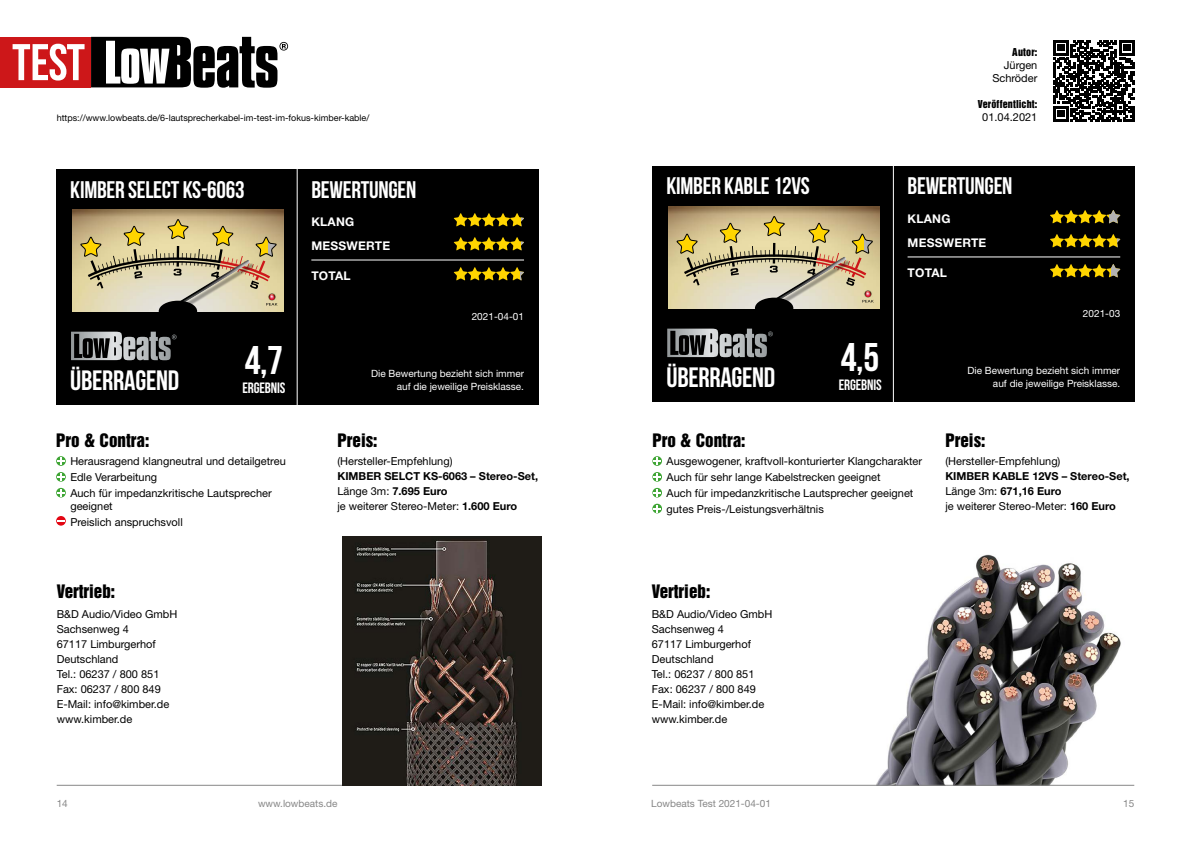
<style>
.page{position:relative;width:1191px;height:842px;background:#fff}
.page>*{position:absolute;margin:0;border:0;box-sizing:border-box;transform-origin:0 0}
.H1_Bewertung_sehr_gu{font:700 40px "Bebas Neue";color:#fff}
.H1_Bewertung_sehr_gu-2{font:700 28px "Bebas Neue";letter-spacing:-.01em;color:#fff}
.t1{font:700 24px "Bebas Neue";letter-spacing:-.01em;color:#fff}
.H3_Inserat_17_19_5{font:17px "Helvetica Inserat LT Std";color:#000}
.Fließtext_11_13_Bloc{font:17px "Helvetica Inserat LT Std";color:#000}
.Ergebinis{font:700 15px "Bebas Neue";letter-spacing:-.01em;color:#fff}
.KLANG{font:700 12px "Helvetica Neue LT Std";letter-spacing:.02em;color:#fff}
.TOTAL{font:700 12px "Helvetica Neue LT Std";letter-spacing:.02em;color:#fff}
.Adresse{font:11px "Helvetica Neue LT Std";color:#000}
.Pro___Contra_Text{font:11px/13px "Helvetica Neue LT Std";color:#000;text-align:right}
.Adresse-2{font:700 11px/15px "Helvetica Neue LT Std";color:#000}
.Erklärung_rechts{font:10px/13px "Helvetica Neue LT Std";color:#fff;text-align:right}
.t2{font:10px "Helvetica Neue LT Std";color:#878787}
.t3{font:10px "Helvetica Inserat LT Std";letter-spacing:.015em;color:#000}
.t4{font:9px "Helvetica Neue LT Std";color:#000}
.s1{font-weight:400}
.s2{font-weight:700}
</style>
<div class="page">
<img style="left:876px;top:554px;width:258px;height:231px">
<hr style="left:57px;top:785px;width:482px;height:1px;background:#878787">
<hr style="left:652px;top:785px;width:482px;height:1px;background:#878787">
<div style="left:0;top:37px;width:91px;height:50px;background:#cd1719"></div>
<svg style="left:91px;top:37px;width:197px;height:51px"></svg>
<svg style="left:13px;top:44px;width:72px;height:37px"></svg>
<svg style="left:1053px;top:40px;width:81px;height:82px"></svg>
<svg style="left:652px;top:456px;width:10px;height:10px"></svg>
<svg style="left:653px;top:457px;width:7px;height:7px"></svg>
<svg style="left:652px;top:472px;width:10px;height:10px"></svg>
<svg style="left:653px;top:473px;width:7px;height:7px"></svg>
<svg style="left:652px;top:488px;width:10px;height:9px"></svg>
<svg style="left:653px;top:489px;width:7px;height:7px"></svg>
<svg style="left:652px;top:504px;width:10px;height:9px"></svg>
<svg style="left:653px;top:505px;width:7px;height:7px"></svg>
<svg style="left:56px;top:456px;width:10px;height:10px"></svg>
<svg style="left:57px;top:457px;width:7px;height:7px"></svg>
<svg style="left:56px;top:472px;width:10px;height:10px"></svg>
<svg style="left:57px;top:473px;width:7px;height:7px"></svg>
<svg style="left:56px;top:488px;width:10px;height:9px"></svg>
<svg style="left:57px;top:489px;width:7px;height:7px"></svg>
<svg style="left:56px;top:516px;width:10px;height:10px"></svg>
<svg style="left:57px;top:520px;width:7px;height:2px"></svg>
<img style="left:342px;top:537px;width:199px;height:248px">
<div style="left:652px;top:166px;width:482px;height:235px;background:#000"></div>
<svg style="left:667px;top:329px;width:106px;height:28px"></svg>
<hr style="left:907px;top:256px;width:213px;height:1px;background:#fff">
<svg style="left:1050px;top:210px;width:70px;height:13px"></svg>
<svg style="left:1050px;top:234px;width:70px;height:13px"></svg>
<svg style="left:1050px;top:264px;width:61px;height:13px"></svg>
<svg style="left:1111px;top:264px;width:9px;height:13px"></svg>
<hr style="left:893px;top:164px;width:1px;height:245px;background:#fff">
<img style="left:668px;top:207px;width:212px;height:101px">
<div style="left:770px;top:260px;width:79px;height:51px;background:#000;opacity:.32"></div>
<div style="left:755px;top:298px;width:38px;height:21px;background:#000;border-radius:50%"></div>
<svg style="left:676px;top:215px;width:197px;height:93px;background:#c7b98f"></svg>
<div style="left:56px;top:169px;width:482px;height:235px;background:#000"></div>
<svg style="left:71px;top:332px;width:106px;height:28px"></svg>
<hr style="left:311px;top:259px;width:213px;height:1px;background:#fff">
<svg style="left:453px;top:213px;width:71px;height:13px"></svg>
<svg style="left:453px;top:237px;width:71px;height:13px"></svg>
<svg style="left:453px;top:267px;width:67px;height:13px"></svg>
<svg style="left:520px;top:271px;width:4px;height:9px"></svg>
<hr style="left:297px;top:167px;width:1px;height:245px;background:#fff">
<img style="left:72px;top:210px;width:212px;height:101px">
<div style="left:174px;top:263px;width:80px;height:51px;background:#000;opacity:.32"></div>
<div style="left:159px;top:301px;width:38px;height:21px;background:#000;border-radius:50%"></div>
<svg style="left:80px;top:218px;width:198px;height:93px;background:#c7b98f"></svg>
<p class="t4" style="left:57px;top:112px;width:314px">https://www.lowbeats.de/6-lautsprecherkabel-im-test-im-fokus-kimber-kable/</p>
<p class="t1" style="left:70px;top:176px;width:176px">KIMBER SELECT KS-6063</p>
<p class="t1" style="left:311px;top:176px;width:106px">BEWERTUNGEN</p>
<p class="H1_Bewertung_sehr_gu-2" style="left:70px;top:365px;width:110px">ÜBERRAGEND</p>
<p class="H1_Bewertung_sehr_gu" style="left:245px;top:338px;width:40px">4,7</p>
<p class="Ergebinis" style="left:243px;top:380px;width:44px">ERGEBNIS</p>
<p class="H3_Inserat_17_19_5" style="left:56px;top:430px;width:95px">Pro &amp; Contra:</p>
<p class="Pro___Contra_Text" style="left:70px;top:455px;width:217px">Herausragend klangneutral und detailgetreu</p>
<p class="Pro___Contra_Text" style="left:70px;top:470px;width:88px">Edle Verarbeitung</p>
<p class="Pro___Contra_Text" style="left:70px;top:486px;width:203px;text-align:left">Auch für impedanzkritische Lautsprecher geeignet</p>
<p class="Pro___Contra_Text" style="left:70px;top:515px;width:114px">Preislich anspruchsvoll</p>
<p class="H3_Inserat_17_19_5" style="left:57px;top:581px;width:60px">Vertrieb:</p>
<p class="Adresse" style="left:57px;top:607px;width:122px">B&amp;D Audio/Video GmbH</p>
<p class="Adresse" style="left:57px;top:622px;width:74px">Sachsenweg 4</p>
<p class="Adresse" style="left:57px;top:637px;width:101px">67117 Limburgerhof</p>
<p class="Adresse" style="left:57px;top:652px;width:63px">Deutschland</p>
<p class="Adresse" style="left:57px;top:667px;width:104px">Tel.: 06237 / 800 851</p>
<p class="Adresse" style="left:57px;top:682px;width:106px">Fax: 06237 / 800 849</p>
<p class="Adresse" style="left:57px;top:697px;width:114px">E-Mail: info@kimber.de</p>
<p class="Adresse" style="left:57px;top:712px;width:77px">www.kimber.de</p>
<p class="KLANG" style="left:311px;top:215px;width:44px">KLANG</p>
<p class="KLANG" style="left:311px;top:239px;width:80px">MESSWERTE</p>
<p class="TOTAL" style="left:311px;top:269px;width:41px">TOTAL</p>
<p class="Erklärung_rechts" style="left:472px;top:309px;width:54px">2021-04-01</p>
<p class="Erklärung_rechts" style="left:371px;top:367px;width:154px">Die Bewertung bezieht sich immer auf die jeweilige Preisklasse.</p>
<p class="Fließtext_11_13_Bloc" style="left:337px;top:430px;width:42px">Preis:</p>
<p class="Adresse-2" style="left:337px;top:453px;width:202px"><span class="s1">(Hersteller-Empfehlung)<br></span>KIMBER SELCT KS-6063 – Stereo-Set,<br><span class="s1">Länge 3m:</span> 7.695 Euro</p>
<p class="Adresse" style="left:337px;top:499px;width:181px">je weiterer Stereo-Meter: <span class="s2">1.600 Euro</span></p>
<p class="t3" style="left:1012px;top:46px;width:27px">Autor:</p>
<p class="Pro___Contra_Text" style="left:992px;top:58px;width:47px">Jürgen<br>Schröder</p>
<p class="t3" style="left:977px;top:98px;width:61px">Veröffentlicht:</p>
<p class="Pro___Contra_Text" style="left:982px;top:110px;width:57px">01.04.2021</p>
<p class="t1" style="left:666px;top:173px;width:145px">KIMBER KABLE 12VS</p>
<p class="t1" style="left:907px;top:173px;width:106px">BEWERTUNGEN</p>
<p class="H1_Bewertung_sehr_gu-2" style="left:666px;top:362px;width:110px">ÜBERRAGEND</p>
<p class="H1_Bewertung_sehr_gu" style="left:841px;top:335px;width:40px">4,5</p>
<p class="Ergebinis" style="left:839px;top:377px;width:44px">ERGEBNIS</p>
<p class="KLANG" style="left:907px;top:212px;width:44px">KLANG</p>
<p class="KLANG" style="left:907px;top:236px;width:80px">MESSWERTE</p>
<p class="TOTAL" style="left:907px;top:266px;width:41px">TOTAL</p>
<p class="Erklärung_rechts" style="left:1083px;top:306px;width:39px">2021-03</p>
<p class="Erklärung_rechts" style="left:967px;top:364px;width:154px">Die Bewertung bezieht sich immer auf die jeweilige Preisklasse.</p>
<p class="H3_Inserat_17_19_5" style="left:652px;top:430px;width:95px">Pro &amp; Contra:</p>
<p class="Pro___Contra_Text" style="left:666px;top:455px;width:257px">Ausgewogener, kraftvoll-konturierter Klangcharakter</p>
<p class="Pro___Contra_Text" style="left:666px;top:470px;width:215px">Auch für sehr lange Kabelstrecken geeignet</p>
<p class="Pro___Contra_Text" style="left:666px;top:486px;width:248px">Auch für impedanzkritische Lautsprecher geeignet</p>
<p class="Pro___Contra_Text" style="left:666px;top:502px;width:159px">gutes Preis-/Leistungsverhältnis</p>
<p class="Fließtext_11_13_Bloc" style="left:945px;top:430px;width:42px">Preis:</p>
<p class="Adresse-2" style="left:945px;top:453px;width:186px"><span class="s1">(Hersteller-Empfehlung)<br></span>KIMBER KABLE 12VS – Stereo-Set,<br><span class="s1">Länge 3m:</span> 671,16 Euro</p>
<p class="Adresse" style="left:945px;top:499px;width:172px">je weiterer Stereo-Meter: <span class="s2">160 Euro</span></p>
<p class="H3_Inserat_17_19_5" style="left:652px;top:581px;width:60px">Vertrieb:</p>
<p class="Adresse" style="left:652px;top:607px;width:122px">B&amp;D Audio/Video GmbH</p>
<p class="Adresse" style="left:652px;top:622px;width:74px">Sachsenweg 4</p>
<p class="Adresse" style="left:652px;top:637px;width:101px">67117 Limburgerhof</p>
<p class="Adresse" style="left:652px;top:652px;width:63px">Deutschland</p>
<p class="Adresse" style="left:652px;top:667px;width:104px">Tel.: 06237 / 800 851</p>
<p class="Adresse" style="left:652px;top:682px;width:106px">Fax: 06237 / 800 849</p>
<p class="Adresse" style="left:652px;top:697px;width:114px">E-Mail: info@kimber.de</p>
<p class="Adresse" style="left:652px;top:712px;width:77px">www.kimber.de</p>
<p class="t2" style="left:57px;top:797px;width:13px">14</p>
<p class="t2" style="left:258px;top:797px;width:81px">www.lowbeats.de</p>
<p class="t2" style="left:651px;top:797px;width:121px">Lowbeats Test 2021-04-01</p>
<p class="t2" style="left:1123px;top:797px;width:13px">15</p>
</div>
